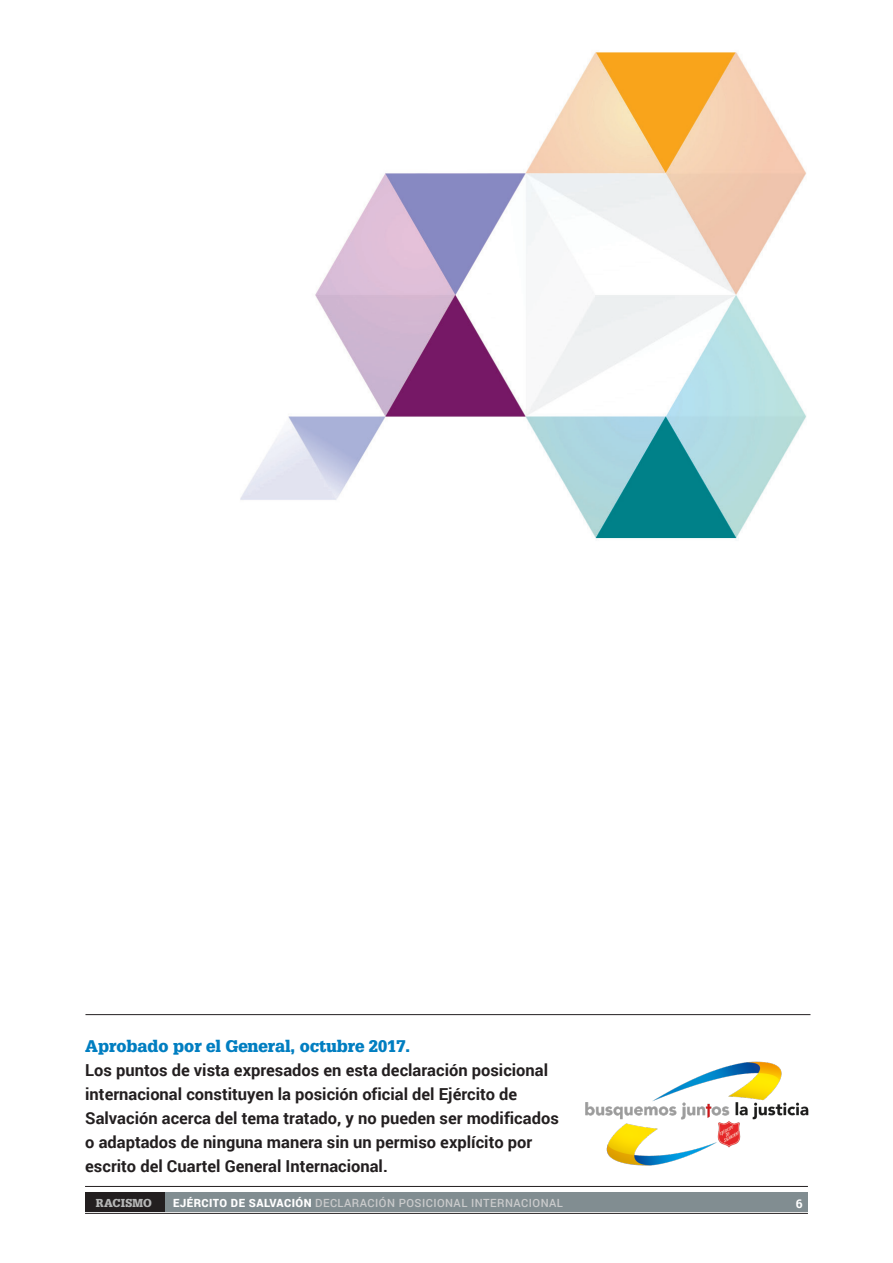
<style>
.page{position:relative;width:893px;height:1263px;background:#fff}
.page>*{position:absolute;margin:0;border:0;box-sizing:border-box;transform-origin:0 0}
.t1{font:700 16.5px/24px "Roboto";color:#231f20}
.t2{font:900 16.5px "Glypha LT Std";color:#007ec1}
.t3{font:700 12px "Roboto";color:#fff}
.t4{font:500 11.25px "Roboto";letter-spacing:.04em;color:#cacbcc}
.t5{font:900 11.25px "Glypha LT Std";letter-spacing:.02em;color:#b6b7b7}
.s1{font-weight:900;color:#fff}
</style>
<div class="page">
<div style="left:85px;top:1193px;width:723px;height:19px;background:#818d91"></div>
<div style="left:85px;top:1193px;width:79px;height:19px;background:#231f20"></div>
<hr style="left:85px;top:1213px;width:723px;height:1px;background:#231f20">
<hr style="left:85px;top:1186px;width:723px;height:1px;background:#231f20">
<img style="left:240px;top:52px;width:566px;height:487px">
<img style="left:585px;top:1061px;width:224px;height:105px">
<hr style="left:85px;top:1014px;width:725px;height:1px;background:#231f20">
<p class="t2" style="left:85px;top:1036px;width:326px">Aprobado por el General, octubre 2017.</p>
<p class="t1" style="left:85px;top:1057px;width:475px">Los puntos de vista expresados en esta declaración posicional internacional constituyen la posición oficial del Ejército de Salvación acerca del tema tratado, y no pueden ser modificados o adaptados de ninguna manera sin un permiso explícito por escrito del Cuartel General Internacional.</p>
<p class="t5" style="left:96px;top:1196px;width:58px">RACISMO</p>
<p class="t4" style="left:173px;top:1195px;width:391px"><span class="s1">EJÉRCITO DE SALVACIÓN</span> DECLARACIÓN POSICIONAL INTERNACIONAL</p>
<p class="t3" style="left:796px;top:1195px;width:8px">6</p>
</div>
